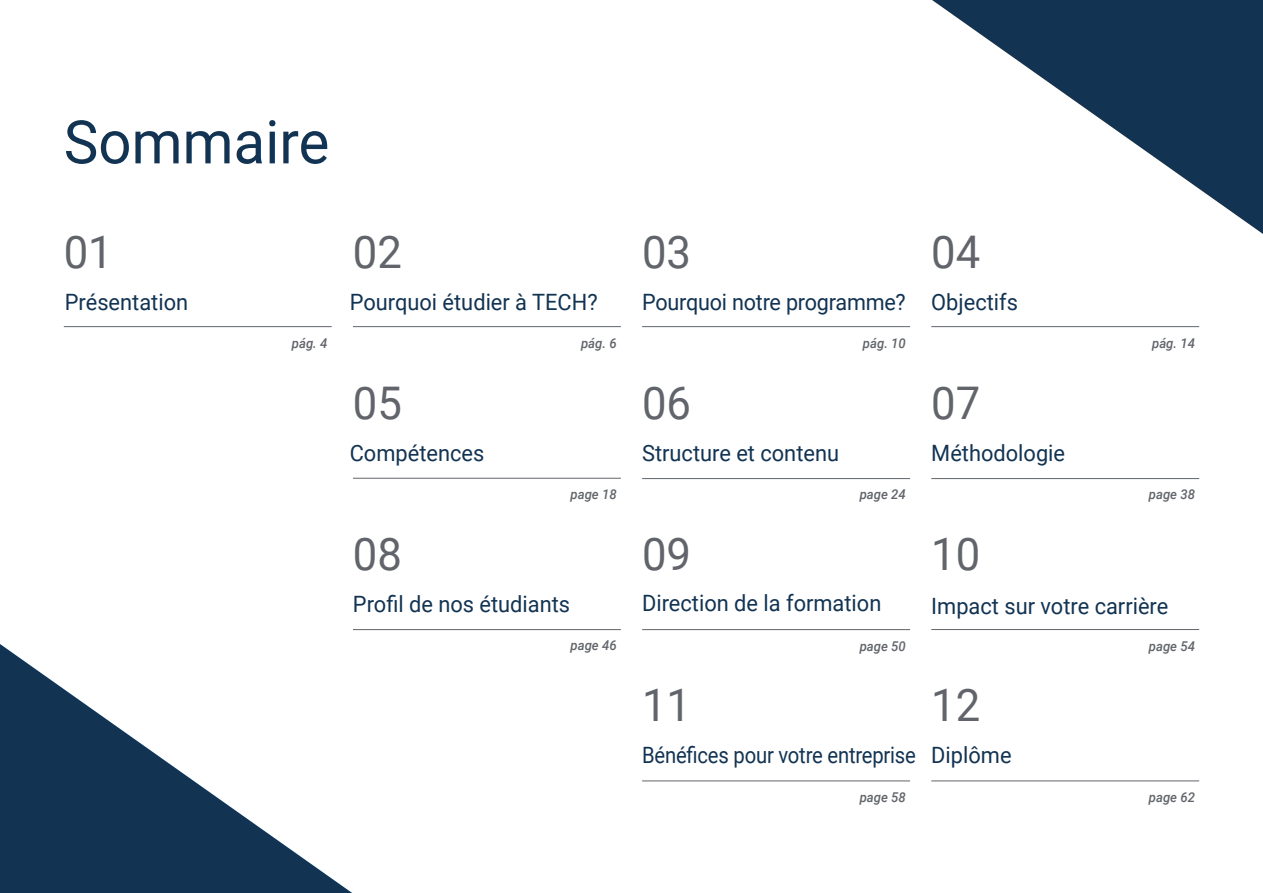
<style>
.page{position:relative;width:1263px;height:893px;background:#fff}
.page>*{position:absolute;margin:0;border:0;box-sizing:border-box;transform-origin:0 0}
.t1{font:60px "Roboto";color:#123352}
.t2{font:45px "Roboto";color:#61646a}
.t3{font:22.5px "Roboto";color:#123352}
.t4{font:22.5px "Roboto";color:#123352;scale:.9 1}
.t5{font:22.5px "Roboto";color:#123352;scale:.96 1}
.t6{font:italic 500 13.5px "Roboto";color:#61646a}
</style>
<div class="page">
<svg style="left:0;top:644px;width:352px;height:249px"></svg>
<svg style="left:932px;top:0;width:331px;height:234px"></svg>
<hr style="left:64px;top:326px;width:268px;height:1px;background:#61646a">
<hr style="left:642px;top:478px;width:268px;height:1px;background:#61646a">
<hr style="left:642px;top:629px;width:268px;height:1px;background:#61646a">
<hr style="left:353px;top:326px;width:268px;height:1px;background:#61646a">
<hr style="left:353px;top:478px;width:268px;height:1px;background:#61646a">
<hr style="left:931px;top:478px;width:268px;height:1px;background:#61646a">
<hr style="left:931px;top:629px;width:268px;height:1px;background:#61646a">
<hr style="left:642px;top:780px;width:268px;height:1px;background:#61646a">
<hr style="left:931px;top:780px;width:268px;height:1px;background:#61646a">
<hr style="left:642px;top:326px;width:268px;height:1px;background:#61646a">
<hr style="left:353px;top:629px;width:268px;height:1px;background:#61646a">
<hr style="left:931px;top:326px;width:268px;height:1px;background:#61646a">
<h1 class="t1" style="left:64px;top:100px;width:267px">Sommaire</h1>
<h2 class="t2" style="left:64px;top:220px;width:51px">01</h2>
<p class="t3" style="left:65px;top:286px;width:125px">Présentation</p>
<p class="t6" style="left:292px;top:333px;width:37px">pág. 4</p>
<h2 class="t2" style="left:353px;top:220px;width:51px">02</h2>
<h2 class="t2" style="left:642px;top:220px;width:51px">03</h2>
<h2 class="t2" style="left:931px;top:220px;width:51px">04</h2>
<p class="t3" style="left:350px;top:286px;width:249px">Pourquoi étudier à TECH?</p>
<p class="t5" style="left:642px;top:286px;width:276px">Pourquoi notre programme?</p>
<p class="t3" style="left:931px;top:286px;width:88px">Objectifs</p>
<p class="t6" style="left:581px;top:333px;width:37px">pág. 6</p>
<p class="t6" style="left:863px;top:333px;width:44px">pág. 10</p>
<p class="t6" style="left:1152px;top:333px;width:44px">pág. 14</p>
<h2 class="t2" style="left:353px;top:372px;width:51px">05</h2>
<h2 class="t2" style="left:642px;top:371px;width:51px">06</h2>
<h2 class="t2" style="left:931px;top:371px;width:51px">07</h2>
<p class="t3" style="left:350px;top:438px;width:136px">Compétences</p>
<p class="t3" style="left:642px;top:437px;width:198px">Structure et contenu</p>
<p class="t3" style="left:931px;top:437px;width:135px">Méthodologie</p>
<h2 class="t2" style="left:353px;top:522px;width:51px">08</h2>
<p class="t6" style="left:570px;top:485px;width:48px">page 18</p>
<p class="t6" style="left:1149px;top:484px;width:48px">page 38</p>
<p class="t6" style="left:860px;top:484px;width:48px">page 24</p>
<h2 class="t2" style="left:642px;top:522px;width:51px">09</h2>
<h2 class="t2" style="left:931px;top:522px;width:51px">10</h2>
<p class="t3" style="left:353px;top:588px;width:219px">Profil de nos étudiants</p>
<p class="t6" style="left:570px;top:635px;width:48px">page 46</p>
<p class="t3" style="left:642px;top:587px;width:241px">Direction de la formation</p>
<p class="t3" style="left:931px;top:590px;width:239px">Impact sur votre carrière</p>
<p class="t6" style="left:860px;top:636px;width:48px">page 50</p>
<p class="t6" style="left:1149px;top:636px;width:48px">page 54</p>
<h2 class="t2" style="left:642px;top:674px;width:51px">11</h2>
<h2 class="t2" style="left:931px;top:674px;width:51px">12</h2>
<p class="t4" style="left:642px;top:739px;width:306px">Bénéfices pour votre entreprise</p>
<p class="t3" style="left:931px;top:739px;width:82px">Diplôme</p>
<p class="t6" style="left:860px;top:788px;width:48px">page 58</p>
<p class="t6" style="left:1149px;top:788px;width:48px">page 62</p>
</div>
